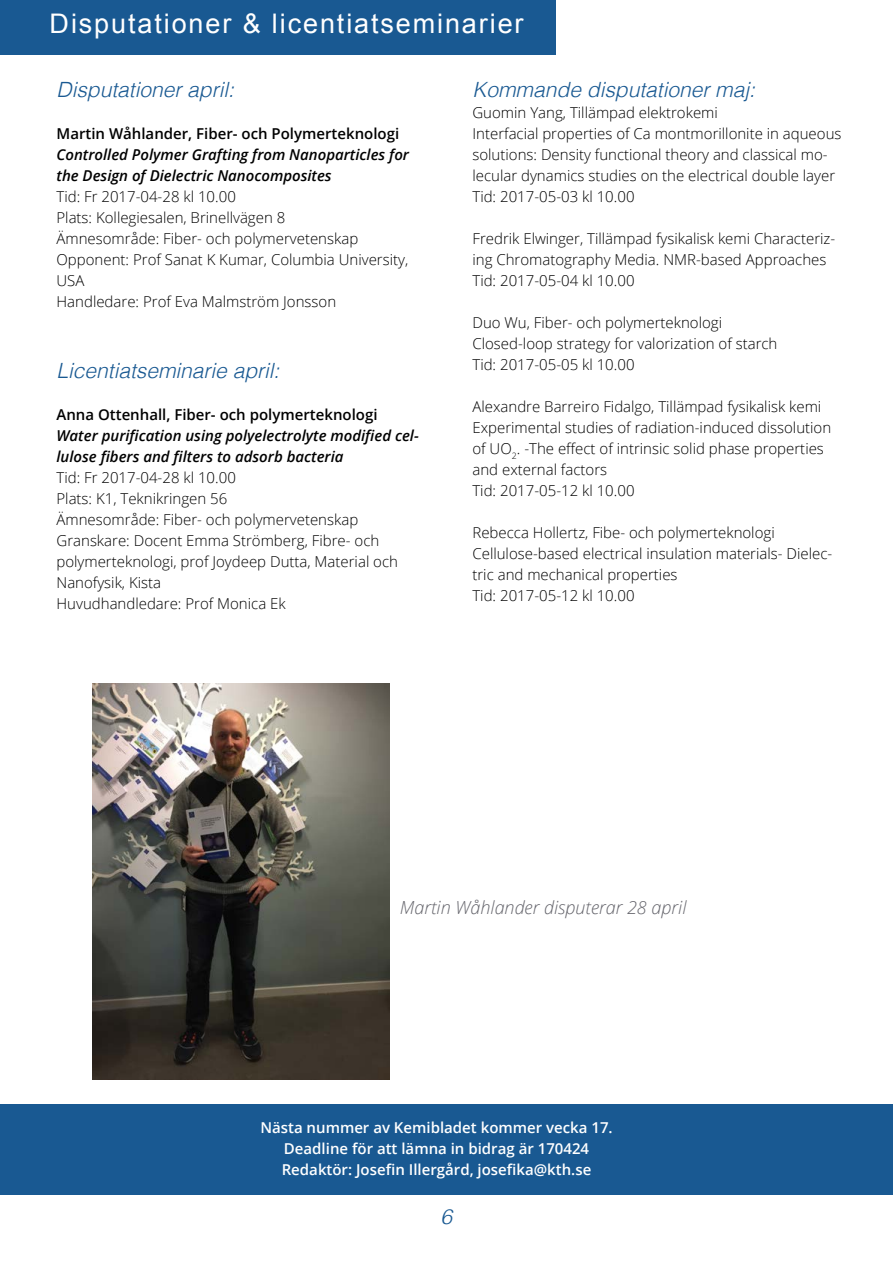
<style>
.page{position:relative;width:893px;height:1263px;background:#fff}
.page>*{position:absolute;margin:0;border:0;box-sizing:border-box;transform-origin:0 0}
.t1{font:27px "Arial";letter-spacing:.07em;color:#fff}
.t2{font:italic 300 21px "Helvetica";color:#195992}
.t3{font:italic 300 18px "Open Sans";color:#65656c}
.t4{font:300 15px/21px "Open Sans";color:#000}
.t5{font:italic 600 15px/21px "Open Sans";color:#000}
.t6{font:600 15px/21px "Open Sans";color:#fff;text-align:center}
.t7{font:600 15px "Open Sans";color:#000}
</style>
<div class="page">
<div style="left:0;top:1105px;width:893px;height:90px;background:#195992"></div>
<div style="left:0;top:0;width:555px;height:54px;background:#195992"></div>
<img style="left:92px;top:683px;width:298px;height:397px">
<h1 class="t1" style="left:50px;top:6px;width:475px">Disputationer &amp; licentiatseminarier</h1>
<h2 class="t2" style="left:57px;top:72px;width:179px">Disputationer april:</h2>
<p class="t7" style="left:57px;top:124px;width:344px">Martin Wåhlander, Fiber- och Polymerteknologi</p>
<p class="t5" style="left:57px;top:144px;width:354px">Controlled Polymer Grafting from Nanoparticles for the Design of Dielectric Nanocomposites</p>
<p class="t4" style="left:57px;top:186px;width:353px">Tid: Fr 2017-04-28 kl 10.00<br>Plats: Kollegiesalen, Brinellvägen 8<br>Ämnesområde: Fiber- och polymervetenskap Opponent: Prof Sanat K Kumar, Columbia University, USA<br>Handledare: Prof Eva Malmström Jonsson</p>
<h2 class="t2" style="left:57px;top:352px;width:224px">Licentiatseminarie april:</h2>
<p class="t7" style="left:57px;top:404px;width:323px">Anna Ottenhall, Fiber- och polymerteknologi</p>
<p class="t5" style="left:57px;top:425px;width:364px">Water purification using polyelectrolyte modified cel&shy;lulose fibers and filters to adsorb bacteria</p>
<p class="t4" style="left:57px;top:466px;width:343px">Tid: Fr 2017-04-28 kl 10.00<br>Plats: K1, Teknikringen 56<br>Ämnesområde: Fiber- och polymervetenskap Granskare: Docent Emma Strömberg, Fibre- och polymerteknologi, prof Joydeep Dutta, Material och Nanofysik, Kista<br>Huvudhandledare: Prof Monica Ek</p>
<h2 class="t2" style="left:472px;top:72px;width:284px">Kommande disputationer maj:</h2>
<p class="t4" style="left:472px;top:102px;width:371px">Guomin Yang, Tillämpad elektrokemi<br>Interfacial properties of Ca montmorillonite in aqueous solutions: Density functional theory and classical mo&shy;lecular dynamics studies on the electrical double layer Tid: 2017-05-03 kl 10.00</p>
<p class="t4" style="left:472px;top:228px;width:364px">Fredrik Elwinger, Tillämpad fysikalisk kemi Characteriz&shy;ing Chromatography Media. NMR-based Approaches<br>Tid: 2017-05-04 kl 10.00</p>
<p class="t4" style="left:472px;top:312px;width:307px">Duo Wu, Fiber- och polymerteknologi<br>Closed-loop strategy for valorization of starch<br>Tid: 2017-05-05 kl 10.00</p>
<p class="t4" style="left:472px;top:396px;width:360px">Alexandre Barreiro Fidalgo, Tillämpad fysikalisk kemi Experimental studies of radiation-induced dissolution of UO<sub>2</sub>. -The effect of intrinsic solid phase properties and external factors<br>Tid: 2017-05-12 kl 10.00</p>
<p class="t4" style="left:472px;top:522px;width:361px">Rebecca Hollertz, Fibe- och polymerteknologi Cellulose-based electrical insulation materials- Dielec&shy;tric and mechanical properties<br>Tid: 2017-05-12 kl 10.00</p>
<p class="t3" style="left:400px;top:895px;width:288px">Martin Wåhlander disputerar 28 april</p>
<p class="t6" style="left:260px;top:1117px;width:354px">Nästa nummer av Kemibladet kommer vecka 17.<br>Deadline för att lämna in bidrag är 170424<br>Redaktör: Josefin Illergård, josefika@kth.se</p>
<h2 class="t2" style="left:441px;top:1199px;width:13px">6</h2>
</div>
